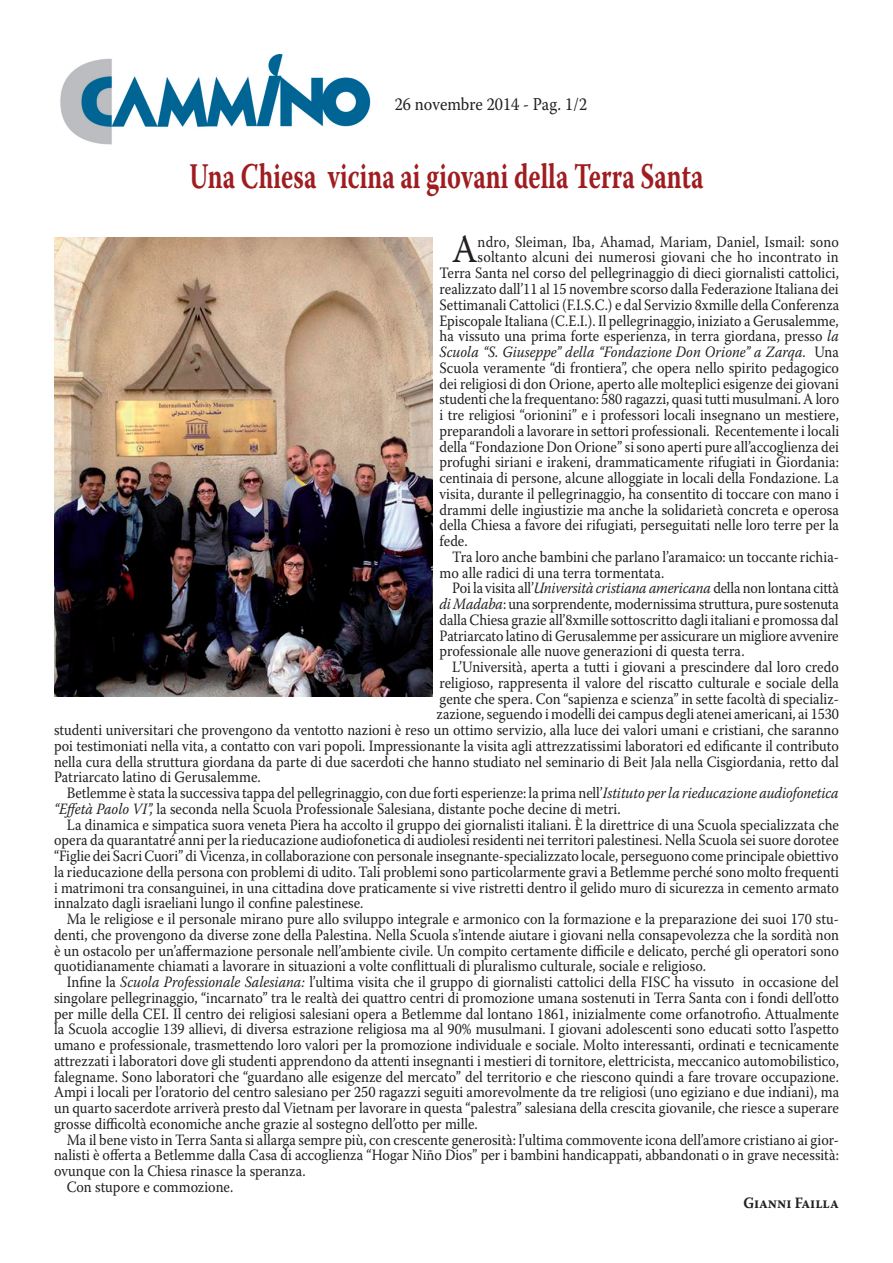
<style>
.page{position:relative;width:893px;height:1263px;background:#fff}
.page>*{position:absolute;margin:0;border:0;box-sizing:border-box;transform-origin:0 0}
.Normale{font:39.6px "Warnock Pro";color:#231f20;scale:.9 1}
.Tx-_Firma{font:700 36px "Warnock Pro";letter-spacing:.005em;color:#9f1d20;scale:.7 1}
.Normale-2{font:18px "Warnock Pro";color:#231f20;scale:.9 1}
.Normale-3{font:15.75px/15.8px "Warnock Pro";color:#231f20;text-align:justify;scale:.9 1}
.Normale-4{font:italic 15.75px "Warnock Pro";color:#231f20;scale:.9 1}
.Normale-5{font:700 15.75px "Warnock Pro";color:#231f20;scale:.9 1}
.s1{font-style:italic}
.s2{font-style:normal}
</style>
<div class="page">
<img style="left:54px;top:237px;width:378px;height:460px">
<img style="left:60px;top:54px;width:311px;height:91px">
<p class="Normale-2" style="left:395px;top:93px;width:215px">26 novembre 2014 - Pag. 1/2</p>
<p class="Tx-_Firma" style="left:190px;top:155px;width:735px">Una Chiesa vicina ai giovani della Terra Santa</p>
<p class="Normale" style="left:452px;top:226px;width:30px">A</p>
<p class="Normale-3" style="left:478px;top:233px;width:403px">ndro, Sleiman, Iba, Ahamad, Mariam, Daniel, Ismail: sono</p>
<p class="Normale-3" style="left:478px;top:249px;width:403px">soltanto alcuni dei numerosi giovani che ho incontrato in</p>
<p class="Normale-3" style="left:440px;top:265px;width:445px">Terra Santa nel corso del pellegrinaggio di dieci giornalisti cattolici,</p>
<p class="Normale-3" style="left:440px;top:281px;width:445px">realizzato dall’11 al 15 novembre scorso dalla Federazione Italiana dei</p>
<p class="Normale-3" style="left:440px;top:296px;width:446px">Settimanali Cattolici (F.I.S.C.) e dal Servizio 8xmille della Conferenza</p>
<p class="Normale-3" style="left:440px;top:312px;width:445px">Episcopale Italiana (C.E.I.). Il pellegrinaggio, iniziato a Gerusalemme,</p>
<p class="Normale-3" style="left:440px;top:328px;width:445px">ha vissuto una prima forte esperienza, in terra giordana, presso <span class="s1">la</span></p>
<p class="Normale-4" style="left:440px;top:342px;width:445px">Scuola “S. Giuseppe” della “Fondazione Don Orione” a Zarqa. <span class="s2">Una</span></p>
<p class="Normale-3" style="left:440px;top:359px;width:445px">Scuola veramente “di frontiera”, che opera nello spirito pedagogico</p>
<p class="Normale-3" style="left:440px;top:375px;width:445px">dei religiosi di don Orione, aperto alle molteplici esigenze dei giovani</p>
<p class="Normale-3" style="left:440px;top:391px;width:446px">studenti che la frequentano: 580 ragazzi, quasi tutti musulmani. A loro</p>
<p class="Normale-3" style="left:440px;top:407px;width:445px">i tre religiosi “orionini” e i professori locali insegnano un mestiere,</p>
<p class="Normale-3" style="left:440px;top:422px;width:446px">preparandoli a lavorare in settori professionali. Recentemente i locali</p>
<p class="Normale-3" style="left:440px;top:438px;width:445px">della “Fondazione Don Orione” si sono aperti pure all’accoglienza dei</p>
<p class="Normale-3" style="left:440px;top:454px;width:445px">profughi siriani e irakeni, drammaticamente rifugiati in Giordania:</p>
<p class="Normale-3" style="left:440px;top:470px;width:445px">centinaia di persone, alcune alloggiate in locali della Fondazione. La</p>
<p class="Normale-3" style="left:440px;top:485px;width:445px">visita, durante il pellegrinaggio, ha consentito di toccare con mano i</p>
<p class="Normale-3" style="left:440px;top:501px;width:445px">drammi delle ingiustizie ma anche la solidarietà concreta e operosa</p>
<p class="Normale-3" style="left:440px;top:517px;width:445px">della Chiesa a favore dei rifugiati, perseguitati nelle loro terre per la</p>
<p class="Normale-3" style="left:440px;top:533px;width:33px">fede.</p>
<p class="Normale-3" style="left:440px;top:548px;width:445px;text-indent:13px">Tra loro anche bambini che parlano l’aramaico: un toccante richia&shy;mo alle radici di una terra tormentata.</p>
<p class="Normale-3" style="left:440px;top:580px;width:445px;text-indent:13px">Poi la visita all’<span class="s1">Università cristiana americana</span> della non lontana città <span class="s1">di Madaba</span>: una sorprendente, modernissima struttura, pure sostenuta dalla Chiesa grazie all’8xmille sottoscritto dagli italiani e promossa dal Patriarcato latino di Gerusalemme per assicurare un migliore avvenire professionale alle nuove generazioni di questa terra.</p>
<p class="Normale-3" style="left:452px;top:659px;width:431px">L’Università, aperta a tutti i giovani a prescindere dal loro credo</p>
<p class="Normale-3" style="left:440px;top:674px;width:445px">religioso, rappresenta il valore del riscatto culturale e sociale della</p>
<p class="Normale-3" style="left:440px;top:690px;width:445px">gente che spera. Con “sapienza e scienza” in sette facoltà di specializ-</p>
<p class="Normale-3" style="left:436px;top:706px;width:449px">zazione, seguendo i modelli dei campus degli atenei americani, ai 1530</p>
<p class="Normale-3" style="left:54px;top:722px;width:874px">studenti universitari che provengono da ventotto nazioni è reso un ottimo servizio, alla luce dei valori umani e cristiani, che saranno</p>
<p class="Normale-3" style="left:54px;top:737px;width:874px">poi testimoniati nella vita, a contatto con vari popoli. Impressionante la visita agli attrezzatissimi laboratori ed edificante il contributo</p>
<p class="Normale-3" style="left:54px;top:753px;width:874px">nella cura della struttura giordana da parte di due sacerdoti che hanno studiato nel seminario di Beit Jala nella Cisgiordania, retto dal</p>
<p class="Normale-3" style="left:54px;top:769px;width:231px">Patriarcato latino di Gerusalemme.</p>
<p class="Normale-3" style="left:54px;top:785px;width:873px;text-indent:13px">Betlemme è stata la successiva tappa del pellegrinaggio, con due forti esperienze: la prima nell’<span class="s1">Istituto per la rieducazione audiofonetica “Effetà Paolo VI”,</span> la seconda nella Scuola Professionale Salesiana, distante poche decine di metri.</p>
<p class="Normale-3" style="left:54px;top:816px;width:874px;text-indent:13px">La dinamica e simpatica suora veneta Piera ha accolto il gruppo dei giornalisti italiani. È la direttrice di una Scuola specializzata che opera da quarantatré anni per la rieducazione audiofonetica di audiolesi residenti nei territori palestinesi. Nella Scuola sei suore dorotee “Figlie dei Sacri Cuori” di Vicenza, in collaborazione con personale insegnante-specializzato locale, perseguono come principale obiettivo la rieducazione della persona con problemi di udito. Tali problemi sono particolarmente gravi a Betlemme perché sono molto frequenti i matrimoni tra consanguinei, in una cittadina dove praticamente si vive ristretti dentro il gelido muro di sicurezza in cemento armato innalzato dagli israeliani lungo il confine palestinese.</p>
<p class="Normale-3" style="left:54px;top:911px;width:874px;text-indent:13px">Ma le religiose e il personale mirano pure allo sviluppo integrale e armonico con la formazione e la preparazione dei suoi 170 stu&shy;denti, che provengono da diverse zone della Palestina. Nella Scuola s’intende aiutare i giovani nella consapevolezza che la sordità non è un ostacolo per un’affermazione personale nell’ambiente civile. Un compito certamente difficile e delicato, perché gli operatori sono quotidianamente chiamati a lavorare in situazioni a volte conflittuali di pluralismo culturale, sociale e religioso.</p>
<p class="Normale-3" style="left:54px;top:974px;width:874px;text-indent:13px">Infine la <span class="s1">Scuola Professionale Salesiana:</span> l’ultima visita che il gruppo di giornalisti cattolici della FISC ha vissuto in occasione del singolare pellegrinaggio, “incarnato” tra le realtà dei quattro centri di promozione umana sostenuti in Terra Santa con i fondi dell’otto per mille della CEI. Il centro dei religiosi salesiani opera a Betlemme dal lontano 1861, inizialmente come orfanotrofio. Attualmente la Scuola accoglie 139 allievi, di diversa estrazione religiosa ma al 90% musulmani. I giovani adolescenti sono educati sotto l’aspetto umano e professionale, trasmettendo loro valori per la promozione individuale e sociale. Molto interessanti, ordinati e tecnicamente attrezzati i laboratori dove gli studenti apprendono da attenti insegnanti i mestieri di tornitore, elettricista, meccanico automobilistico, falegname. Sono laboratori che “guardano alle esigenze del mercato” del territorio e che riescono quindi a fare trovare occupazione.<br>Ampi i locali per l’oratorio del centro salesiano per 250 ragazzi seguiti amorevolmente da tre religiosi (uno egiziano e due indiani), ma un quarto sacerdote arriverà presto dal Vietnam per lavorare in questa “palestra” salesiana della crescita giovanile, che riesce a superare grosse difficoltà economiche anche grazie al sostegno dell’otto per mille.</p>
<p class="Normale-3" style="left:54px;top:1131px;width:874px;text-indent:13px">Ma il bene visto in Terra Santa si allarga sempre più, con crescente generosità: l’ultima commovente icona dell’amore cristiano ai gior&shy;nalisti è offerta a Betlemme dalla Casa di accoglienza “Hogar Niño Dios” per i bambini handicappati, abbandonati o in grave necessità: ovunque con la Chiesa rinasce la speranza.</p>
<p class="Normale-3" style="left:67px;top:1178px;width:186px">Con stupore e commozione.</p>
<p class="Normale-5" style="left:743px;top:1193px;width:108px">Gianni Failla</p>
</div>
